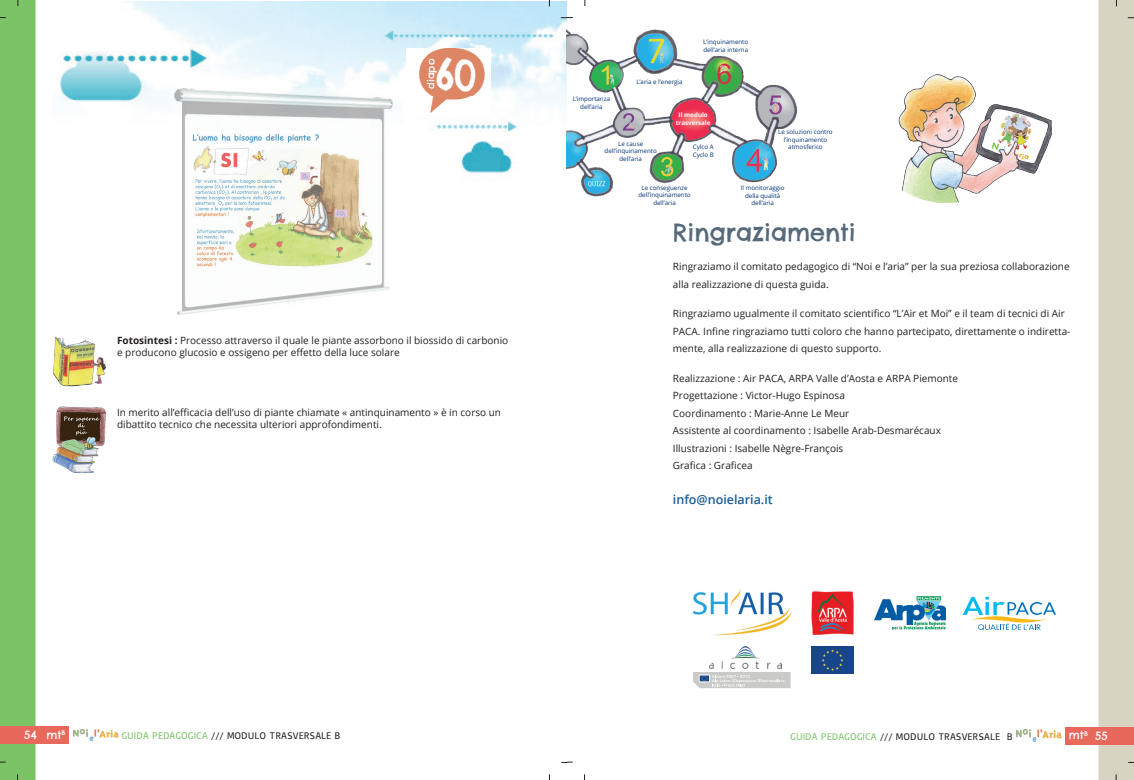
<style>
.page{position:relative;width:1134px;height:780px;background:#fff}
.page>*{position:absolute;margin:0;border:0;box-sizing:border-box;transform-origin:0 0}
.t1{font:42.5px "Chelsea Market";color:#fff;scale:.9 1}
.t2{font:23.75px "Chelsea Market";color:#56697b}
.t3{font:600 12.5px "Open Sans";color:#175d9e}
.t4{font:11.25px "Chelsea Market";color:#fff}
.t5{font:10px/17.5px "Open Sans";color:#231f20}
.t6{font:10px "Basic";color:#231f20}
.t7{font:10px "Chelsea Market";color:#fff}
.t8{font:6.5px "Chelsea Market";color:#fff}
.t9{font:6.25px/7.4px "Open Sans";color:#043477;text-align:center}
.t10{font:700 6.25px/7.4px "Open Sans";color:#fff;text-align:center}
.s1{font-weight:700}
.s2{color:#7bc466}
</style>
<div class="page">
<img style="left:59px;top:1px;width:508px;height:472px">
<div style="left:1099px;top:1px;width:34px;height:778px;background:#d7d5c2"></div>
<div style="left:1098px;top:0;width:36px;height:780px;border:1px solid #d7d5c2"></div>
<div style="left:1066px;top:726px;width:68px;height:18px;background:#e8685c"></div>
<div style="left:0;top:726px;width:68px;height:17px;background:#e8685c"></div>
<img style="left:53px;top:337px;width:53px;height:50px">
<img style="left:52px;top:407px;width:54px;height:65px">
<img style="left:1017px;top:729px;width:44px;height:12px">
<img style="left:175px;top:89px;width:217px;height:226px">
<img style="left:73px;top:729px;width:45px;height:11px">
<img style="left:407px;top:48px;width:84px;height:68px">
<img style="left:898px;top:74px;width:154px;height:129px">
<img style="left:567px;top:18px;width:231px;height:179px">
<div style="left:734px;top:185px;width:46px;height:14px;background:#fff"></div>
<div style="left:778px;top:129px;width:55px;height:15px;background:#fff"></div>
<div style="left:702px;top:36px;width:49px;height:18px;background:#fff"></div>
<div style="left:641px;top:77px;width:36px;height:15px;background:#fff"></div>
<div style="left:572px;top:95px;width:39px;height:14px;background:#fff"></div>
<div style="left:606px;top:140px;width:45px;height:14px;background:#fff"></div>
<div style="left:638px;top:185px;width:53px;height:14px;background:#fff"></div>
<div style="left:693px;top:142px;width:22px;height:17px;background:#fff"></div>
<svg style="left:672px;top:100px;width:43px;height:40px"></svg>
<svg style="left:963px;top:597px;width:93px;height:33px"></svg>
<img style="left:874px;top:597px;width:71px;height:32px">
<img style="left:811px;top:591px;width:43px;height:44px">
<img style="left:693px;top:590px;width:99px;height:46px">
<img style="left:812px;top:646px;width:41px;height:27px">
<svg style="left:693px;top:672px;width:98px;height:16px"></svg>
<div style="left:699px;top:674px;width:11px;height:8px;border:1px solid #fff"></div>
<img style="left:709px;top:646px;width:72px;height:22px">
<div style="left:0;top:0;width:36px;height:780px;background:#7bc466"></div>
<svg style="left:561px;top:17px;width:12px;height:1px"></svg>
<svg style="left:561px;top:761px;width:12px;height:2px"></svg>
<p class="t7" style="left:424px;top:89px;width:31px;rotate:-90deg">diapo</p>
<h1 class="t1" style="left:436px;top:47px;width:47px">60</h1>
<p class="t5" style="left:117px;top:334px;width:393px;line-height:11.9px"><span class="s1">Fotosintesi :</span> Processo attraverso il quale le piante assorbono il biossido di carbonio e producono glucosio e ossigeno per effetto della luce solare</p>
<p class="t5" style="left:117px;top:406px;width:386px;line-height:11.9px">In merito all’efficacia dell’uso di piante chiamate « antinquinamento » è in corso un dibattito tecnico che necessita ulteriori approfondimenti.</p>
<p class="t9" style="left:636px;top:77px;width:48px">L’aria e l’energia</p>
<p class="t9" style="left:703px;top:38px;width:46px;text-align:left">L’inquinamento dell’aria interna</p>
<p class="t9" style="left:573px;top:95px;width:39px">L’importanza dell’aria</p>
<p class="t9" style="left:605px;top:140px;width:54px">Le cause dell’inquinamento dell’aria</p>
<p class="t9" style="left:638px;top:184px;width:54px">Le conseguenze dell’inquinamento dell’aria</p>
<p class="t10" style="left:676px;top:111px;width:36px">Il modulo trasversale</p>
<p class="t9" style="left:693px;top:143px;width:22px;text-align:left">Cylco A<br>Cyclo B</p>
<p class="t9" style="left:778px;top:128px;width:56px">Le soluzioni contro l’inquinamento atmosferico</p>
<p class="t9" style="left:741px;top:184px;width:45px">Il monitoraggio della qualità dell’aria</p>
<h2 class="t2" style="left:673px;top:217px;width:184px">Ringraziamenti</h2>
<p class="t5" style="left:673px;top:257px;width:398px">Ringraziamo il comitato pedagogico di “Noi e l’aria” per la sua preziosa collaborazione alla realizzazione di questa guida.</p>
<p class="t5" style="left:673px;top:304px;width:399px">Ringraziamo ugualmente il comitato scientifico “L’Air et Moi” e il team di tecnici di Air<br>PACA. Infine ringraziamo tutti coloro che hanno partecipato, direttamente o indiretta&shy;mente, alla realizzazione di questo supporto.</p>
<p class="t5" style="left:673px;top:369px;width:287px">Realizzazione : Air PACA, ARPA Valle d’Aosta e ARPA Piemonte Progettazione : Victor-Hugo Espinosa<br>Coordinamento : Marie-Anne Le Meur<br>Assistente al coordinamento : Isabelle Arab-Desmarécaux Illustrazioni : Isabelle Nègre-François<br>Grafica : Graficea</p>
<p class="t3" style="left:673px;top:491px;width:101px">info@noielaria.it</p>
<p class="t8" style="left:62px;top:728px;width:5px">B</p>
<p class="t4" style="left:24px;top:727px;width:39px">54 mt</p>
<p class="t6" style="left:121px;top:729px;width:220px"><span class="s2">GUIDA PEDAGOGICA</span> /// MODULO TRASVERSALE B</p>
<p class="t8" style="left:1084px;top:729px;width:5px">B</p>
<p class="t6" style="left:790px;top:729px;width:224px"><span class="s2">GUIDA PEDAGOGICA</span> /// MODULO TRASVERSALE B</p>
<p class="t4" style="left:1069px;top:728px;width:40px">mt 55</p>
</div>
